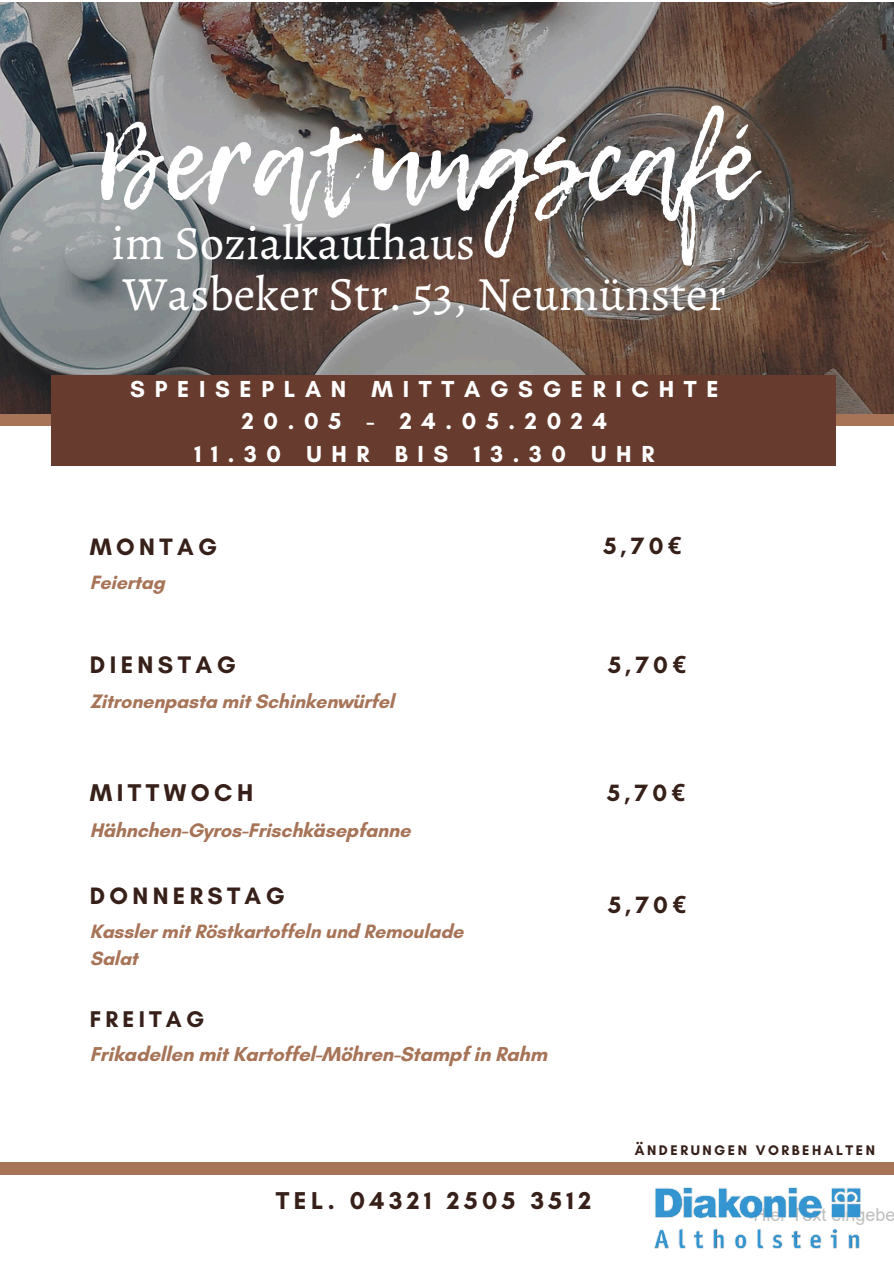
<style>
.page{position:relative;width:894px;height:1264px;background:#fff}
.page>*{position:absolute;margin:0;border:0;box-sizing:border-box;transform-origin:0 0}
.t1{font:105.9px "Lemon Tuesday";color:#fff}
.t2{font:48px/50.7px "Alegreya";color:#fff}
.t3{font:700 24.75px "Glacial Indifference";letter-spacing:.18em;color:#372019}
.t4{font:700 24.6px "Glacial Indifference";letter-spacing:.18em;color:#372019}
.t5{font:700 24.45px "Glacial Indifference";letter-spacing:.18em;color:#372019}
.t6{font:700 24.15px "Glacial Indifference";letter-spacing:.18em;color:#372019}
.t7{font:700 24px "Glacial Indifference";letter-spacing:.18em;color:#372019}
.t8{font:700 23.55px/32.7px "Glacial Indifference";letter-spacing:.41em;color:#fff;text-align:center}
.t9{font:700 23.1px "Glacial Indifference";letter-spacing:.18em;color:#372019}
.t10{font:700 20.55px "Glacial Indifference";letter-spacing:-.01em;color:#a77458}
.t11{font:700 20.1px "Glacial Indifference";letter-spacing:-.01em;color:#a77458}
.t12{font:700 19.8px "Glacial Indifference";letter-spacing:-.01em;color:#a77458}
.t13{font:700 19.65px/27px "Glacial Indifference";letter-spacing:-.01em;color:#a77458}
.t14{font:18px "Arial";color:#bfbfbf}
.t15{font:700 14.1px "Glacial Indifference";letter-spacing:.18em;color:#372019}
.s1{font-family:"Noto Sans"}
</style>
<div class="page">
<img style="left:0;top:3px;width:893px;height:411px">
<div style="left:0;top:414px;width:893px;height:11px;background:#a77458"></div>
<div style="left:51px;top:375px;width:784px;height:90px;background:#673c2f"></div>
<div style="left:0;top:1162px;width:893px;height:12px;background:#a77458"></div>
<img style="left:654px;top:1187px;width:207px;height:62px">
<h1 class="t1" style="left:96px;top:84px;width:658px">Beratungscafé</h1>
<h1 class="t2" style="left:112px;top:217px;width:615px">im Sozialkaufhaus<br>Wasbeker Str. 53, Neumünster</h1>
<p class="t8" style="left:130px;top:372px;width:589px">SPEISEPLAN MITTAGSGERICHTE<br>20.05 - 24.05.2024<br>11.30 UHR BIS 13.30 UHR</p>
<h2 class="t6" style="left:90px;top:532px;width:129px">MONTAG</h2>
<p class="t13" style="left:90px;top:568px;width:76px">Feiertag</p>
<h2 class="t5" style="left:90px;top:650px;width:147px">DIENSTAG</h2>
<h3 class="t12" style="left:90px;top:689px;width:306px">Zitronenpasta mit Schinkenwürfel</h3>
<h3 class="t4" style="left:90px;top:777px;width:165px">MITTWOCH</h3>
<h2 class="t11" style="left:90px;top:817px;width:322px">Hähnchen-Gyros-Frischkäsepfanne</h2>
<h2 class="t6" style="left:90px;top:881px;width:196px">DONNERSTAG</h2>
<h2 class="t13" style="left:90px;top:917px;width:375px">Kassler mit Röstkartoffeln und Remoulade<br>Salat</h2>
<h2 class="t9" style="left:90px;top:1005px;width:116px">FREITAG</h2>
<h2 class="t10" style="left:90px;top:1041px;width:458px">Frikadellen mit Kartoffel-Möhren-Stampf in Rahm</h2>
<h2 class="t7" style="left:603px;top:531px;width:79px">5,70<span class="s1">€</span></h2>
<h2 class="t7" style="left:608px;top:649px;width:79px">5,70<span class="s1">€</span></h2>
<h3 class="t7" style="left:607px;top:778px;width:79px">5,70<span class="s1">€</span></h3>
<h2 class="t7" style="left:608px;top:890px;width:79px">5,70<span class="s1">€</span></h2>
<p class="t6" style="left:880px;top:27px;width:9px">1</p>
<h3 class="t3" style="left:276px;top:1185px;width:317px">TEL. 04321 2505 3512</h3>
<h3 class="t15" style="left:634px;top:1141px;width:241px">ÄNDERUNGEN VORBEHALTEN</h3>
<p class="t14" style="left:753px;top:1201px;width:144px">Hier Text eingebe</p>
</div>
